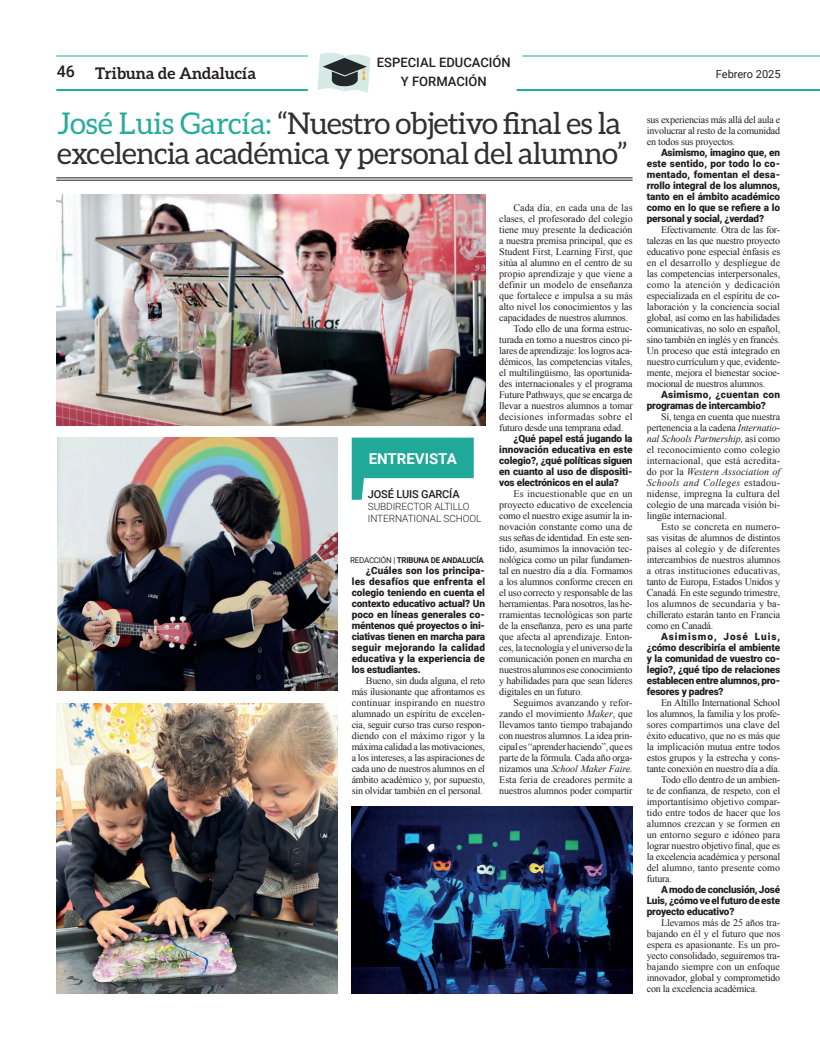
<style>
.page{position:relative;width:820px;height:1049px;background:#fff}
.page>*{position:absolute;margin:0;border:0;box-sizing:border-box;transform-origin:0 0}
.t1{font:30px/30px "Aleo";letter-spacing:-.025em;color:#312f30}
.t2{font:700 16px "Aleo";color:#231f20}
.t3{font:500 16px "Roboto";color:#231f20}
.t4{font:700 15px "Roboto";color:#fff}
.t5{font:500 13px/19px "Roboto";color:#231f20;text-align:center}
.t6{font:500 11px "Roboto";letter-spacing:-.015em;color:#231f20}
.t7{font:11px "Roboto";color:#231f20}
.t8{font:10px/11px "Times New Roman";letter-spacing:-.015em;color:#231f20;text-align:justify}
.t9{font:900 10px/11px "Roboto";letter-spacing:-.02em;color:#231f20;text-align:justify}
.t10{font:10px "Times New Roman";letter-spacing:.005em;color:#231f20}
.t11{font:10px "Times New Roman";letter-spacing:.01em;color:#231f20}
.t12{font:300 10px/12px "Roboto";letter-spacing:-.01em;color:#231f20}
.t13{font:10px "Times New Roman";letter-spacing:.025em;color:#231f20}
.t14{font:700 8px "Roboto";letter-spacing:-.03em;color:#231f20}
.s1{color:#29ac9d}
.s2{font-weight:400}
.s3{font-style:italic}
</style>
<div class="page">
<hr style="left:56px;top:180px;width:576px;height:1px;background:#231f20">
<hr style="left:56px;top:178px;width:576px;height:1px;background:#231f20">
<svg style="left:351px;top:438px;width:122px;height:62px"></svg>
<hr style="left:56px;top:89px;width:251px;height:2px;background:#1fa999">
<hr style="left:516px;top:89px;width:303px;height:2px;background:#1fa999">
<hr style="left:56px;top:56px;width:251px;height:1px;background:#1fa999">
<hr style="left:522px;top:56px;width:297px;height:1px;background:#1fa999">
<svg style="left:317px;top:53px;width:53px;height:40px;background:#a3aeac"></svg>
<img style="left:56px;top:194px;width:429px;height:231px">
<img style="left:57px;top:438px;width:280px;height:252px">
<img style="left:57px;top:703px;width:280px;height:290px">
<img style="left:351px;top:806px;width:281px;height:187px">
<h3 class="t5" style="left:377px;top:53px;width:135px">ESPECIAL EDUCACIÓN<br>Y FORMACIÓN</h3>
<h2 class="t3" style="left:57px;top:60px;width:20px">46</h2>
<h2 class="t2" style="left:95px;top:64px;width:162px">Tribuna de Andalucía</h2>
<p class="t7" style="left:715px;top:66px;width:66px">Febrero 2025</p>
<h1 class="t1" style="left:57px;top:108px;width:571px"><span class="s1">José Luis García:</span> “Nuestro objetivo final es la excelencia académica y personal del alumno”</h1>
<h3 class="t4" style="left:368px;top:448px;width:90px">ENTREVISTA</h3>
<p class="t6" style="left:368px;top:486px;width:93px">JOSÉ LUIS GARCÍA</p>
<p class="t12" style="left:368px;top:500px;width:115px">SUBDIRECTOR ALTILLO<br>INTERNATIONAL SCHOOL</p>
<p class="t14" style="left:350px;top:554px;width:135px"><span class="s2">REDACCIÓN |</span> TRIBUNA DE ANDALUCÍA</p>
<p class="t9" style="left:351px;top:564px;width:135px;text-indent:14px">¿Cuáles son los principa&shy;les desafíos que enfrenta el colegio teniendo en cuenta el contexto educativo actual? Un poco en líneas generales co&shy;méntenos qué proyectos o ini&shy;ciativas tienen en marcha para seguir mejorando la calidad educativa y la experiencia de los estudiantes.</p>
<p class="t8" style="left:351px;top:675px;width:135px;text-indent:14px">Bueno, sin duda alguna, el reto más ilusionante que afrontamos es continuar inspirando en nuestro alumnado un espíritu de excelen&shy;cia, seguir curso tras curso respon&shy;diendo con el máximo rigor y la máxima calidad a las motivaciones, a los intereses, a las aspiraciones de cada uno de nuestros alumnos en el ámbito académico y, por supuesto, sin olvidar también en el personal.</p>
<p class="t11" style="left:513px;top:201px;width:120px">Cada día, en cada una de las</p>
<p class="t8" style="left:499px;top:213px;width:135px">clases, el profesorado del colegio</p>
<p class="t8" style="left:499px;top:224px;width:135px">tiene muy presente la dedicación</p>
<p class="t8" style="left:499px;top:235px;width:135px">a nuestra premisa principal, que es</p>
<p class="t8" style="left:499px;top:246px;width:135px">Student First, Learning First, que</p>
<p class="t8" style="left:499px;top:257px;width:135px">sitúa al alumno en el centro de su</p>
<p class="t8" style="left:499px;top:268px;width:135px">propio aprendizaje y que viene a</p>
<p class="t11" style="left:499px;top:278px;width:135px">definir un modelo de enseñanza</p>
<p class="t8" style="left:499px;top:290px;width:135px">que fortalece e impulsa a su más</p>
<p class="t8" style="left:499px;top:301px;width:135px">alto nivel los conocimientos y las</p>
<p class="t8" style="left:499px;top:312px;width:130px">capacidades de nuestros alumnos.</p>
<p class="t8" style="left:513px;top:323px;width:121px">Todo ello de una forma estruc-</p>
<p class="t8" style="left:499px;top:334px;width:135px">turada en torno a nuestros cinco pi-</p>
<p class="t8" style="left:499px;top:345px;width:135px">lares de aprendizaje: los logros aca-</p>
<p class="t8" style="left:499px;top:356px;width:135px">démicos, las competencias vitales,</p>
<p class="t8" style="left:499px;top:367px;width:135px">el multilingüismo, las oportunida-</p>
<p class="t8" style="left:499px;top:378px;width:135px">des internacionales y el programa</p>
<p class="t8" style="left:499px;top:389px;width:135px">Future Pathways, que se encarga de</p>
<p class="t8" style="left:499px;top:400px;width:135px">llevar a nuestros alumnos a tomar</p>
<p class="t13" style="left:499px;top:410px;width:135px">decisiones informadas sobre el</p>
<p class="t8" style="left:499px;top:422px;width:126px">futuro desde una temprana edad.</p>
<p class="t9" style="left:499px;top:432px;width:135px;text-indent:14px">¿Qué papel está jugando la innovación educativa en este colegio?, ¿qué políticas siguen en cuanto al uso de dispositi&shy;vos electrónicos en el aula?</p>
<p class="t8" style="left:499px;top:488px;width:135px;text-indent:14px">Es incuestionable que en un proyecto educativo de excelencia como el nuestro exige asumir la in&shy;novación constante como una de sus señas de identidad. En este sen&shy;tido, asumimos la innovación tec&shy;nológica como un pilar fundamen&shy;tal en nuestro día a día. Formamos a los alumnos conforme crecen en el uso correcto y responsable de las herramientas. Para nosotros, las he&shy;rramientas tecnológicas son parte de la enseñanza, pero es una parte que afecta al aprendizaje. Enton&shy;ces, la tecnología y el universo de la comunicación ponen en marcha en nuestros alumnos ese conocimiento y habilidades para que sean líderes digitales en un futuro.</p>
<p class="t8" style="left:499px;top:697px;width:135px;text-indent:14px">Seguimos avanzando y refor&shy;zando el movimiento <span class="s3">Maker</span>, que llevamos tanto tiempo trabajando con nuestros alumnos. La idea prin&shy;cipal es “aprender haciendo”, que es parte de la fórmula. Cada año orga&shy;nizamos una <span class="s3">School Maker Faire.<br></span>Esta feria de creadores permite a nuestros alumnos poder compartir</p>
<p class="t8" style="left:646px;top:114px;width:135px">sus experiencias más allá del aula e involucrar al resto de la comunidad en todos sus proyectos.</p>
<p class="t9" style="left:646px;top:146px;width:135px;text-indent:14px">Asimismo, imagino que, en este sentido, por todo lo co&shy;mentado, fomentan el desa&shy;rrollo integral de los alumnos, tanto en el ámbito académico como en lo que se refiere a lo personal y social, ¿verdad?</p>
<p class="t8" style="left:646px;top:224px;width:135px;text-indent:14px">Efectivamente. Otra de las for&shy;talezas en las que nuestro proyecto educativo pone especial énfasis es en el desarrollo y despliegue de las competencias interpersonales, como la atención y dedicación especializada en el espíritu de co&shy;laboración y la conciencia social global, así como en las habilidades comunicativas, no solo en español, sino también en inglés y en francés.<br>Un proceso que está integrado en nuestro currículum y que, evidente&shy;mente, mejora el bienestar socioe&shy;mocional de nuestros alumnos.</p>
<p class="t9" style="left:646px;top:388px;width:135px;text-indent:14px">Asimismo, ¿cuentan con programas de intercambio?</p>
<p class="t8" style="left:646px;top:411px;width:135px;text-indent:14px">Sí, tenga en cuenta que nuestra pertenencia a la cadena <span class="s3">Internatio&shy;nal Schools Partnership,</span> así como el reconocimiento como colegio internacional, que está acredita&shy;do por la <span class="s3">Western Association of Schools and Colleges</span> estadou&shy;nidense, impregna la cultura del colegio de una marcada visión bi&shy;lingüe internacional.</p>
<p class="t8" style="left:646px;top:521px;width:135px;text-indent:14px">Esto se concreta en numero&shy;sas visitas de alumnos de distintos países al colegio y de diferentes intercambios de nuestros alumnos a otras instituciones educativas, tanto de Europa, Estados Unidos y Canadá. En este segundo trimestre, los alumnos de secundaria y ba&shy;chillerato estarán tanto en Francia como en Canadá.</p>
<p class="t9" style="left:646px;top:630px;width:135px;text-indent:14px">Asimismo, José Luis, ¿cómo describiría el ambiente y la comunidad de vuestro co&shy;legio?, ¿qué tipo de relaciones establecen entre alumnos, pro&shy;fesores y padres?</p>
<p class="t8" style="left:660px;top:697px;width:121px">En Altillo International School</p>
<p class="t8" style="left:646px;top:708px;width:135px">los alumnos, la familia y los profe-</p>
<p class="t8" style="left:646px;top:719px;width:135px">sores compartimos una clave del</p>
<p class="t8" style="left:646px;top:730px;width:135px">éxito educativo, que no es más que</p>
<p class="t8" style="left:646px;top:741px;width:135px">la implicación mutua entre todos</p>
<p class="t8" style="left:646px;top:752px;width:135px">estos grupos y la estrecha y cons-</p>
<p class="t8" style="left:646px;top:763px;width:135px">tante conexión en nuestro día a día.</p>
<p class="t8" style="left:660px;top:774px;width:121px">Todo ello dentro de un ambien-</p>
<p class="t8" style="left:646px;top:785px;width:135px">te de confianza, de respeto, con el</p>
<p class="t8" style="left:646px;top:796px;width:135px">importantísimo objetivo compar-</p>
<p class="t8" style="left:646px;top:807px;width:135px">tido entre todos de hacer que los</p>
<p class="t10" style="left:646px;top:817px;width:135px">alumnos crezcan y se formen en</p>
<p class="t10" style="left:646px;top:828px;width:135px">un entorno seguro e idóneo para</p>
<p class="t8" style="left:646px;top:840px;width:135px">lograr nuestro objetivo final, que es</p>
<p class="t8" style="left:646px;top:851px;width:135px">la excelencia académica y personal</p>
<p class="t10" style="left:646px;top:861px;width:135px">del alumno, tanto presente como</p>
<p class="t8" style="left:646px;top:873px;width:27px">futura.</p>
<p class="t9" style="left:646px;top:883px;width:135px;text-indent:14px">A modo de conclusión, José Luis, ¿cómo ve el futuro de este proyecto educativo?</p>
<p class="t8" style="left:646px;top:917px;width:135px;text-indent:14px">Llevamos más de 25 años tra&shy;bajando en él y el futuro que nos espera es apasionante. Es un pro&shy;yecto consolidado, seguiremos tra&shy;bajando siempre con un enfoque innovador, global y comprometido con la excelencia académica.</p>
</div>
